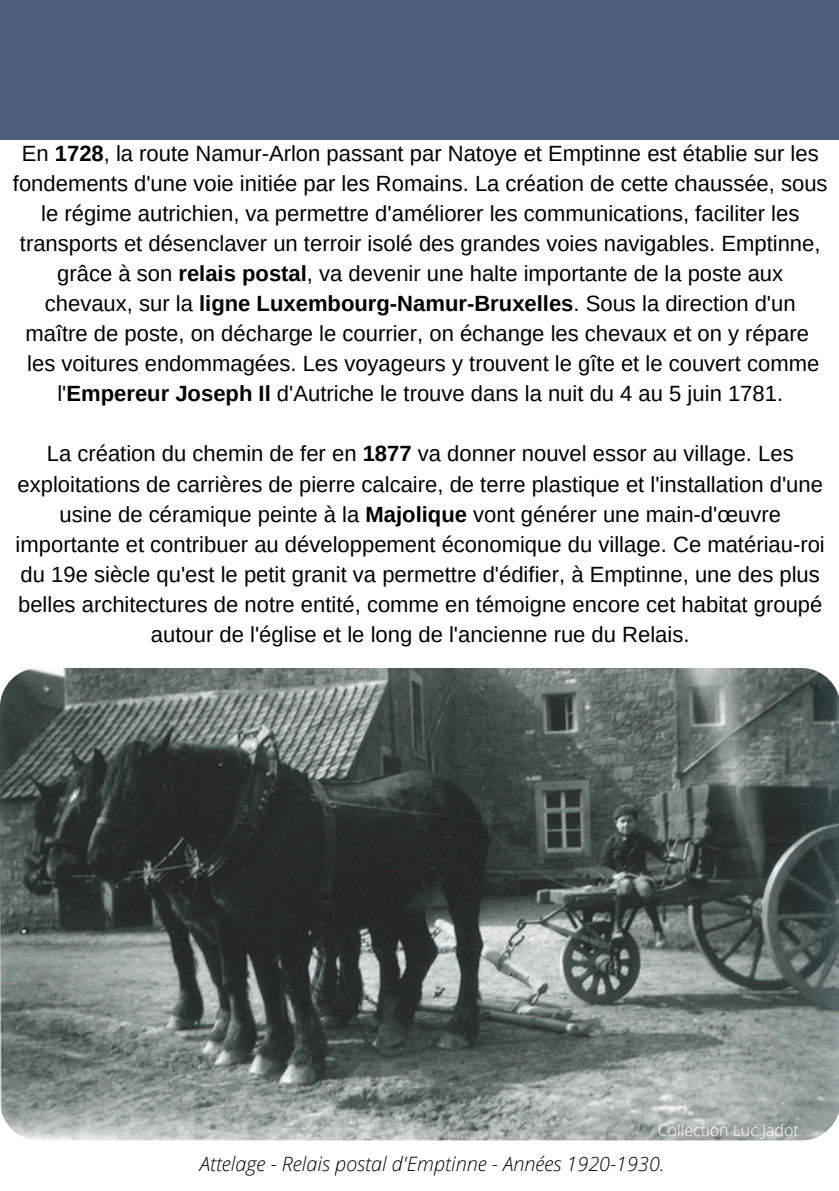
<style>
.page{position:relative;width:839px;height:1191px;background:#fff}
.page>*{position:absolute;margin:0;border:0;box-sizing:border-box;transform-origin:0 0}
.t1{font:22px/30px "Arimo";color:#000;text-align:center}
.t2{font:italic 300 19.8px "Open Sans";color:#000}
.t3{font:300 16px "Open Sans";color:#fff}
.s1{font-weight:700}
</style>
<div class="page">
<img style="left:0;top:668px;width:838px;height:473px;border-radius:39px">
<div style="left:0;top:0;width:838px;height:140px;background:#4e5d7c"></div>
<p class="t1" style="left:13px;top:138px;width:816px">En <span class="s1">1728</span>, la route Namur-Arlon passant par Natoye et Emptinne est établie sur les fondements d'une voie initiée par les Romains. La création de cette chaussée, sous le régime autrichien, va permettre d'améliorer les communications, faciliter les transports et désenclaver un terroir isolé des grandes voies navigables. Emptinne, grâce à son <span class="s1">relais postal</span>, va devenir une halte importante de la poste aux chevaux, sur la <span class="s1">ligne Luxembourg-Namur-Bruxelles</span>. Sous la direction d'un maître de poste, on décharge le courrier, on échange les chevaux et on y répare les voitures endommagées. Les voyageurs y trouvent le gîte et le couvert comme l'<span class="s1">Empereur Joseph Il</span> d'Autriche le trouve dans la nuit du 4 au 5 juin 1781.</p>
<p class="t1" style="left:16px;top:439px;width:810px">La création du chemin de fer en <span class="s1">1877</span> va donner nouvel essor au village. Les exploitations de carrières de pierre calcaire, de terre plastique et l'installation d'une usine de céramique peinte à la <span class="s1">Majolique</span> vont générer une main-d'œuvre importante et contribuer au développement économique du village. Ce matériau-roi du 19e siècle qu'est le petit granit va permettre d'édifier, à Emptinne, une des plus belles architectures de notre entité, comme en témoigne encore cet habitat groupé autour de l'église et le long de l'ancienne rue du Relais.</p>
<p class="t3" style="left:657px;top:1119px;width:142px">Collection Luc Jadot</p>
<p class="t2" style="left:200px;top:1149px;width:466px">Attelage - Relais postal d'Emptinne - Années 1920-1930.</p>
</div>
